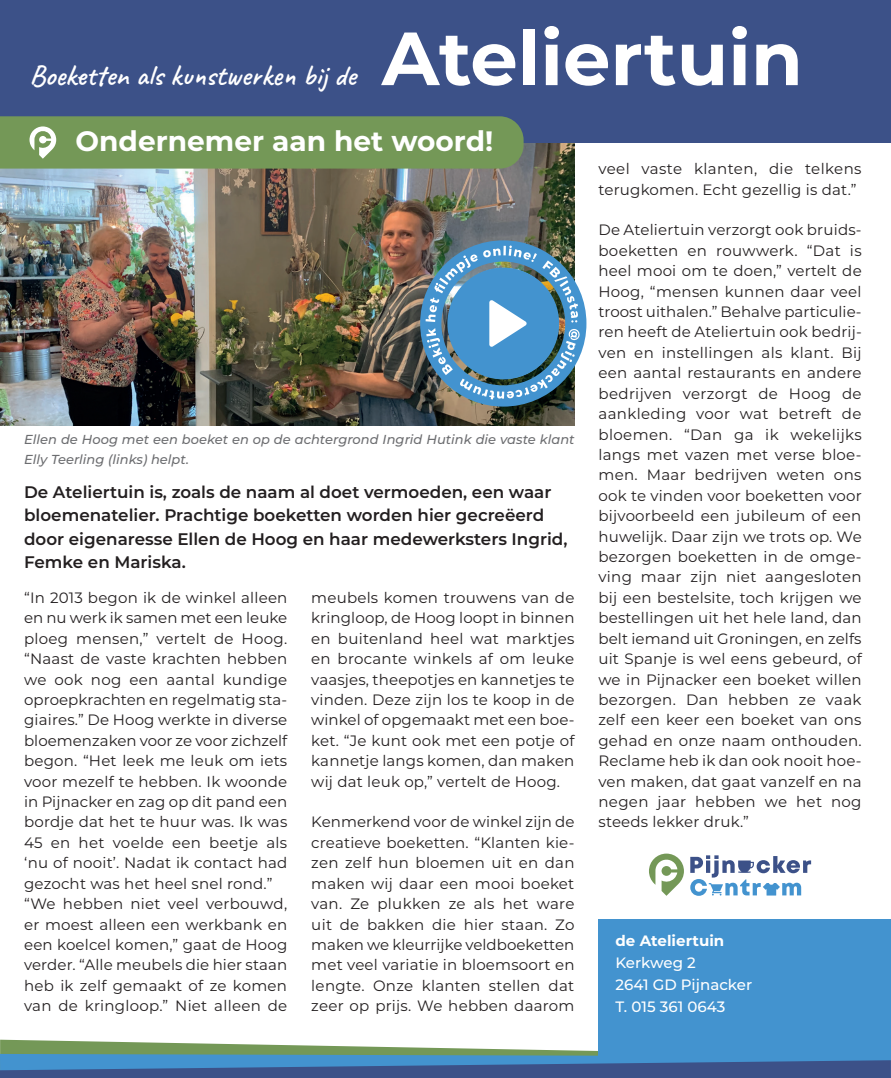
<style>
.page{position:relative;width:891px;height:1078px;background:#fff}
.page>*{position:absolute;margin:0;border:0;box-sizing:border-box;transform-origin:0 0}
.t1{font:700 75px "Montserrat";color:#fff}
.t2{font:600 29.4px "Caveat";color:#fff}
.t3{font:700 28px "Montserrat";color:#fff}
.t4{font:600 16.8px/23px "Montserrat";color:#231f20}
.t5{font:15px/20.4px "Montserrat";letter-spacing:.015em;color:#231f20;text-align:justify}
.t6{font:500 15px/22px "Montserrat";letter-spacing:.005em;color:#fff}
.t7{font:700 15px "Montserrat";letter-spacing:.005em;color:#fff}
.t8{font:italic 500 13px/20px "Montserrat";letter-spacing:.005em;color:#6c6d70}
</style>
<div class="page">
<img style="left:0;top:142px;width:574px;height:283px">
<div style="left:0;top:0;width:890px;height:142px;background:#3c5188"></div>
<div style="left:598px;top:919px;width:292px;height:158px;background:#4393cf"></div>
<svg style="left:649px;top:853px;width:34px;height:42px"></svg>
<svg style="left:690px;top:855px;width:120px;height:40px"></svg>
<div style="left:0;top:116px;width:523px;height:52px;background:#749857"></div>
<svg style="left:0;top:1039px;width:890px;height:38px"></svg>
<img style="left:420px;top:240px;width:166px;height:166px">
<h2 class="t2" style="left:29px;top:57px;width:328px">Boeketten als kunstwerken bij de</h2>
<h1 class="t1" style="left:381px;top:4px;width:422px">Ateliertuin</h1>
<h3 class="t3" style="left:75px;top:121px;width:419px">Ondernemer aan het woord!</h3>
<p class="t8" style="left:24px;top:428px;width:551px">Ellen de Hoog met een boeket en op de achtergrond Ingrid Hutink die vaste klant<br>Elly Teerling (links) helpt.</p>
<p class="t4" style="left:24px;top:480px;width:544px">De Ateliertuin is, zoals de naam al doet vermoeden, een waar bloemenatelier. Prachtige boeketten worden hier gecreëerd door eigenaresse Ellen de Hoog en haar medewerksters Ingrid, Femke en Mariska.</p>
<p class="t5" style="left:24px;top:586px;width:265px;text-align:left">“In 2013 begon ik de winkel alleen en nu werk ik samen met een leuke ploeg mensen,” vertelt de Hoog. “Naast de vaste krachten hebben we ook nog een aantal kundige oproepkrachten en regelmatig sta&shy;giaires.” De Hoog werkte in diverse bloemenzaken voor ze voor zichzelf begon. “Het leek me leuk om iets voor mezelf te hebben. Ik woonde in Pijnacker en zag op dit pand een bordje dat het te huur was. Ik was<br>45 en het voelde een beetje als ‘nu of nooit’. Nadat ik contact had gezocht was het heel snel rond.” “We hebben niet veel verbouwd, er moest alleen een werkbank en een koelcel komen,” gaat de Hoog verder. “Alle meubels die hier staan heb ik zelf gemaakt of ze komen van de kringloop.” Niet alleen de</p>
<p class="t5" style="left:311px;top:586px;width:265px">meubels komen trouwens van de kringloop, de Hoog loopt in binnen en buitenland heel wat marktjes en brocante winkels af om leuke vaasjes, theepotjes en kannetjes te vinden. Deze zijn los te koop in de winkel of opgemaakt met een boe&shy;ket. “Je kunt ook met een potje of kannetje langs komen, dan maken wij dat leuk op,” vertelt de Hoog.</p>
<p class="t5" style="left:311px;top:811px;width:264px">Kenmerkend voor de winkel zijn de creatieve boeketten. “Klanten kie&shy;zen zelf hun bloemen uit en dan maken wij daar een mooi boeket van. Ze plukken ze als het ware uit de bakken die hier staan. Zo maken we kleurrijke veldboeketten met veel variatie in bloemsoort en lengte. Onze klanten stellen dat zeer op prijs. We hebben daarom</p>
<p class="t5" style="left:598px;top:158px;width:264px">veel vaste klanten, die telkens terugkomen. Echt gezellig is dat.”</p>
<p class="t5" style="left:598px;top:219px;width:265px">De Ateliertuin verzorgt ook bruids&shy;boeketten en rouwwerk. “Dat is heel mooi om te doen,” vertelt de Hoog, “mensen kunnen daar veel troost uithalen.” Behalve particulie&shy;ren heeft de Ateliertuin ook bedrij&shy;ven en instellingen als klant. Bij een aantal restaurants en andere bedrijven verzorgt de Hoog de aankleding voor wat betreft de bloemen. “Dan ga ik wekelijks langs met vazen met verse bloe&shy;men. Maar bedrijven weten ons ook te vinden voor boeketten voor bijvoorbeeld een jubileum of een huwelijk. Daar zijn we trots op. We bezorgen boeketten in de omge&shy;ving maar zijn niet aangesloten bij een bestelsite, toch krijgen we bestellingen uit het hele land, dan belt iemand uit Groningen, en zelfs uit Spanje is wel eens gebeurd, of we in Pijnacker een boeket willen bezorgen. Dan hebben ze vaak zelf een keer een boeket van ons gehad en onze naam onthouden.<br>Reclame heb ik dan ook nooit hoe&shy;ven maken, dat gaat vanzelf en na negen jaar hebben we het nog steeds lekker druk.”</p>
<p class="t7" style="left:615px;top:929px;width:110px">de Ateliertuin</p>
<p class="t6" style="left:615px;top:950px;width:138px">Kerkweg 2<br>2641 GD Pijnacker<br>T. 015 361 0643</p>
</div>
